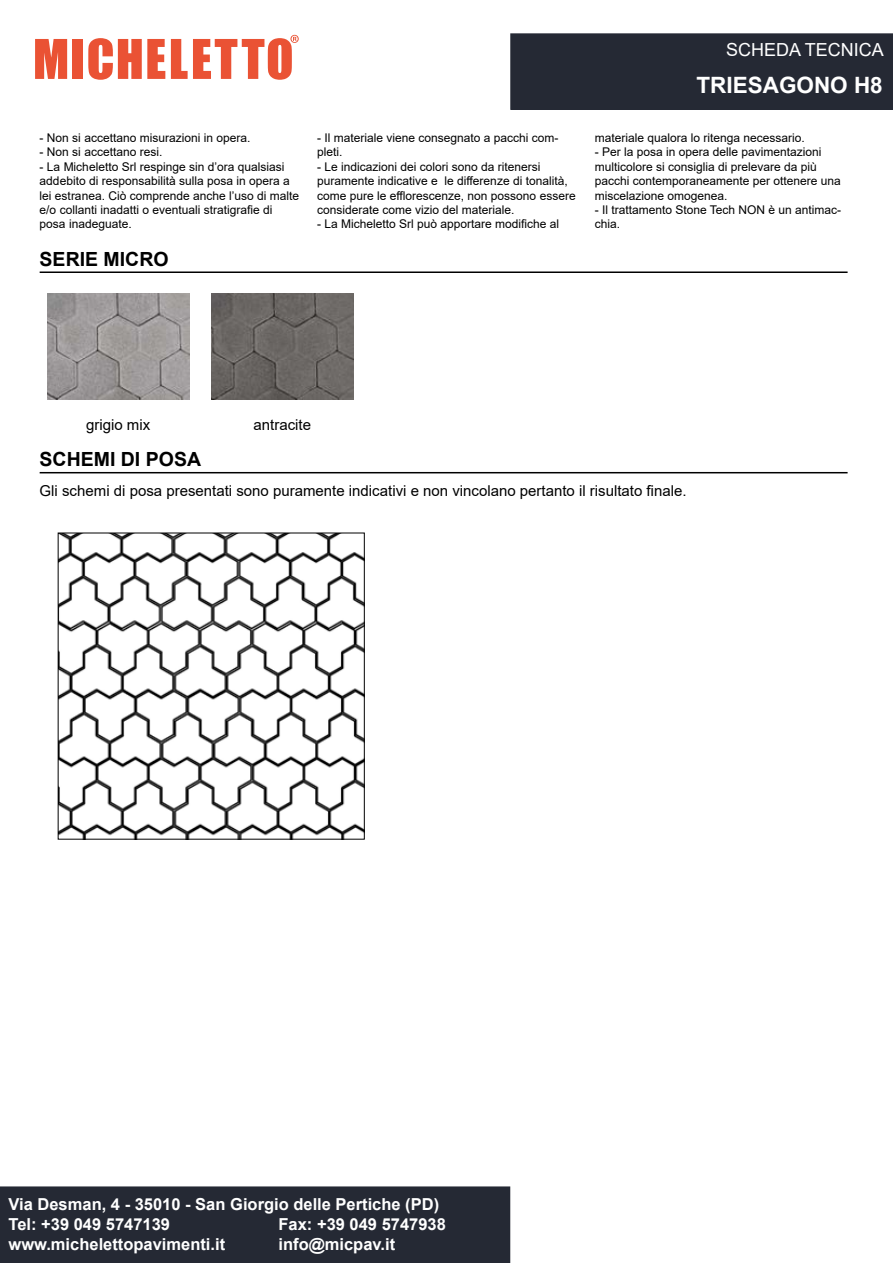
<style>
.page{position:relative;width:893px;height:1263px;background:#fff}
.page>*{position:absolute;margin:0;border:0;box-sizing:border-box;transform-origin:0 0}
.t1{font:700 22.5px "Arial";color:#fff}
.t2{font:700 19.5px "Arial";color:#000}
.t3{font:18px "Arial";color:#fff}
.t4{font:700 16.5px/19.8px "Arial";color:#fff}
.t5{font:15px "Arial";color:#000}
.t6{font:12px/14.4px "Arial";color:#000}
</style>
<div class="page">
<svg style="left:88px;top:38px;width:77px;height:42px"></svg>
<div style="left:73px;top:39px;width:10px;height:40px;background:#ea5234"></div>
<svg style="left:35px;top:39px;width:32px;height:40px"></svg>
<svg style="left:171px;top:35px;width:128px;height:45px"></svg>
<div style="left:511px;top:34px;width:381px;height:75px;background:#252934"></div>
<div style="left:510px;top:33px;width:383px;height:77px;border:2px solid #252934"></div>
<div style="left:1px;top:1187px;width:508px;height:75px;background:#252934"></div>
<div style="left:0;top:1186px;width:510px;height:77px;border:2px solid #252934"></div>
<hr style="left:40px;top:271px;width:808px;height:2px;background:#000">
<img style="left:47px;top:293px;width:142px;height:106px">
<img style="left:211px;top:293px;width:142px;height:106px">
<hr style="left:40px;top:472px;width:808px;height:1px;background:#000">
<img style="left:60px;top:535px;width:303px;height:302px">
<div style="left:58px;top:533px;width:307px;height:306px;border:1px solid #000"></div>
<p class="t6" style="left:40px;top:130px;width:212px">- Non si accettano misurazioni in opera.</p>
<p class="t6" style="left:40px;top:145px;width:124px">- Non si accettano resi.</p>
<p class="t6" style="left:40px;top:159px;width:261px">- La Micheletto Srl respinge sin d’ora qualsiasi addebito di responsabilità sulla posa in opera a lei estranea. Ciò comprende anche l’uso di malte e/o collanti inadatti o eventuali stratigrafie di posa inadeguate.</p>
<h2 class="t2" style="left:40px;top:245px;width:130px">SERIE MICRO</h2>
<p class="t6" style="left:317px;top:130px;width:243px">- Il materiale viene consegnato a pacchi com&shy;pleti.</p>
<p class="t6" style="left:317px;top:159px;width:260px">- Le indicazioni dei colori sono da ritenersi puramente indicative e le differenze di tonalità, come pure le efflorescenze, non possono essere considerate come vizio del materiale.</p>
<p class="t6" style="left:317px;top:217px;width:244px">- La Micheletto Srl può apportare modifiche al</p>
<h3 class="t3" style="left:726px;top:37px;width:159px">SCHEDA TECNICA</h3>
<h1 class="t1" style="left:696px;top:69px;width:188px">TRIESAGONO H8</h1>
<p class="t6" style="left:595px;top:130px;width:212px">materiale qualora lo ritenga necessario.</p>
<p class="t6" style="left:595px;top:145px;width:248px">- Per la posa in opera delle pavimentazioni multicolore si consiglia di prelevare da più pacchi contemporaneamente per ottenere una miscelazione omogenea.</p>
<p class="t6" style="left:595px;top:202px;width:248px">- Il trattamento Stone Tech NON è un antimac&shy;chia.</p>
<p class="t5" style="left:86px;top:415px;width:66px">grigio mix</p>
<p class="t5" style="left:254px;top:415px;width:59px">antracite</p>
<h2 class="t2" style="left:40px;top:446px;width:163px">SCHEMI DI POSA</h2>
<p class="t5" style="left:40px;top:480px;width:648px">Gli schemi di posa presentati sono puramente indicativi e non vincolano pertanto il risultato finale.</p>
<h3 class="t4" style="left:9px;top:1194px;width:432px">Via Desman, 4 - 35010 - San Giorgio delle Pertiche (PD)<br>Tel: +39 049 5747139</h3>
<h3 class="t4" style="left:279px;top:1214px;width:169px">Fax: +39 049 5747938</h3>
<h3 class="t4" style="left:9px;top:1234px;width:218px">www.michelettopavimenti.it</h3>
<h3 class="t4" style="left:279px;top:1234px;width:118px">info@micpav.it</h3>
</div>
